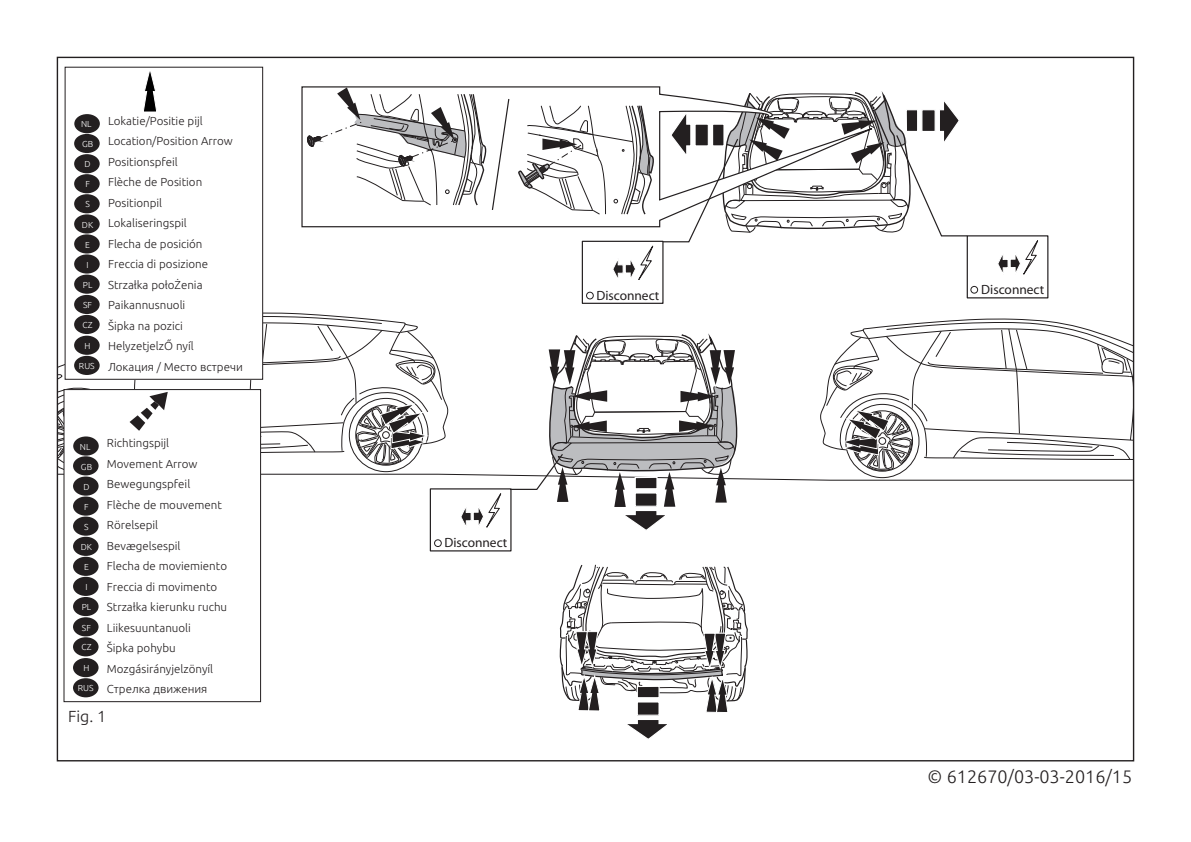
<style>
.page{position:relative;width:1191px;height:842px;background:#fff}
.page>*{position:absolute;margin:0;border:0;box-sizing:border-box;transform-origin:0 0}
.t1{font:300 18px "Ubuntu";color:#231f20}
.t2{font:300 16px "Ubuntu";color:#231f20}
.t3{font:13.4px "Myriad";color:#231f20}
.t4{font:300 11.6px/20.4px "Ubuntu";color:#231f20}
.t5{font:300 8.6px "Ubuntu";color:#fff}
</style>
<div class="page">
<svg style="left:301px;top:86px;width:361px;height:142px"></svg>
<svg style="left:518px;top:104px;width:138px;height:112px"></svg>
<svg style="left:307px;top:87px;width:203px;height:124px"></svg>
<svg style="left:559px;top:564px;width:189px;height:175px"></svg>
<div style="left:966px;top:235px;width:82px;height:63px;border:1px solid #231f20"></div>
<svg style="left:998px;top:240px;width:40px;height:35px"></svg>
<div style="left:582px;top:241px;width:81px;height:63px;border:1px solid #231f20"></div>
<div style="left:586px;top:292px;width:7px;height:7px;border:1px solid #231f20;border-radius:50%"></div>
<svg style="left:613px;top:246px;width:40px;height:34px"></svg>
<svg style="left:662px;top:91px;width:306px;height:152px"></svg>
<div style="left:970px;top:286px;width:7px;height:7px;border:1px solid #231f20;border-radius:50%"></div>
<div style="left:434px;top:540px;width:7px;height:7px;border:1px solid #231f20;border-radius:50%"></div>
<div style="left:65px;top:67px;width:198px;height:313px;border:1px solid #231f20"></div>
<svg style="left:143px;top:71px;width:14px;height:40px"></svg>
<div style="left:74px;top:114px;width:26px;height:19px;background:#231f20;border-radius:50%"></div>
<div style="left:74px;top:134px;width:26px;height:19px;background:#231f20;border-radius:50%"></div>
<div style="left:74px;top:154px;width:26px;height:19px;background:#231f20;border-radius:50%"></div>
<div style="left:74px;top:174px;width:26px;height:19px;background:#231f20;border-radius:50%"></div>
<div style="left:74px;top:194px;width:26px;height:19px;background:#231f20;border-radius:50%"></div>
<div style="left:74px;top:214px;width:26px;height:20px;background:#231f20;border-radius:50%"></div>
<div style="left:74px;top:234px;width:26px;height:20px;background:#231f20;border-radius:50%"></div>
<div style="left:74px;top:254px;width:26px;height:20px;background:#231f20;border-radius:50%"></div>
<div style="left:74px;top:275px;width:26px;height:19px;background:#231f20;border-radius:50%"></div>
<div style="left:74px;top:295px;width:26px;height:19px;background:#231f20;border-radius:50%"></div>
<svg style="left:57px;top:312px;width:1076px;height:222px"></svg>
<div style="left:73px;top:436px;width:26px;height:20px;background:#231f20;border-radius:50%"></div>
<div style="left:73px;top:456px;width:26px;height:19px;background:#231f20;border-radius:50%"></div>
<div style="left:73px;top:476px;width:26px;height:20px;background:#231f20;border-radius:50%"></div>
<div style="left:73px;top:496px;width:26px;height:20px;background:#231f20;border-radius:50%"></div>
<div style="left:73px;top:517px;width:26px;height:19px;background:#231f20;border-radius:50%"></div>
<div style="left:73px;top:537px;width:26px;height:19px;background:#231f20;border-radius:50%"></div>
<div style="left:73px;top:557px;width:26px;height:19px;background:#231f20;border-radius:50%"></div>
<div style="left:73px;top:577px;width:26px;height:19px;background:#231f20;border-radius:50%"></div>
<div style="left:73px;top:597px;width:26px;height:19px;background:#231f20;border-radius:50%"></div>
<div style="left:73px;top:617px;width:26px;height:19px;background:#231f20;border-radius:50%"></div>
<div style="left:73px;top:637px;width:26px;height:19px;background:#231f20;border-radius:50%"></div>
<div style="left:73px;top:658px;width:26px;height:19px;background:#231f20;border-radius:50%"></div>
<div style="left:73px;top:678px;width:26px;height:19px;background:#231f20;border-radius:50%"></div>
<p class="t5" style="left:81px;top:119px;width:12px">NL</p>
<p class="t5" style="left:82px;top:139px;width:13px">GB</p>
<p class="t5" style="left:85px;top:159px;width:8px">D</p>
<p class="t5" style="left:85px;top:179px;width:6px">F</p>
<p class="t5" style="left:85px;top:199px;width:6px">S</p>
<p class="t5" style="left:82px;top:219px;width:13px">DK</p>
<p class="t5" style="left:85px;top:239px;width:6px">E</p>
<p class="t5" style="left:87px;top:259px;width:4px">I</p>
<p class="t5" style="left:83px;top:280px;width:11px">PL</p>
<p class="t5" style="left:83px;top:300px;width:10px">SF</p>
<p class="t5" style="left:83px;top:320px;width:12px">CZ</p>
<p class="t5" style="left:85px;top:341px;width:8px">H</p>
<p class="t5" style="left:79px;top:361px;width:17px">RUS</p>
<p class="t4" style="left:108px;top:110px;width:136px">Lokatie/Positie pijl<br>Location/Position Arrow<br>Positionspfeil<br>Flèche de Position<br>Positionpil<br>Lokaliseringspil<br>Flecha de posición<br>Freccia di posizione<br>Strzałka połoŻenia<br>Paikannusnuoli<br>Šipka na pozici<br>HelyzetjelzŐ nyíl<br>Локация / Место встречи</p>
<p class="t5" style="left:80px;top:441px;width:12px">NL</p>
<p class="t5" style="left:81px;top:461px;width:13px">GB</p>
<p class="t5" style="left:83px;top:481px;width:8px">D</p>
<p class="t5" style="left:84px;top:501px;width:6px">F</p>
<p class="t5" style="left:84px;top:522px;width:6px">S</p>
<p class="t5" style="left:81px;top:542px;width:13px">DK</p>
<p class="t5" style="left:84px;top:562px;width:6px">E</p>
<p class="t5" style="left:85px;top:582px;width:4px">I</p>
<p class="t5" style="left:82px;top:602px;width:11px">PL</p>
<p class="t5" style="left:82px;top:622px;width:10px">SF</p>
<p class="t5" style="left:81px;top:642px;width:12px">CZ</p>
<p class="t5" style="left:83px;top:663px;width:8px">H</p>
<p class="t5" style="left:78px;top:683px;width:17px">RUS</p>
<p class="t4" style="left:107px;top:432px;width:122px">Richtingspijl<br>Movement Arrow<br>Bewegungspfeil<br>Flèche de mouvement<br>Rörelsepil<br>Bevægelsespil<br>Flecha de moviemiento<br>Freccia di movimento<br>Strzałka kierunku ruchu<br>Liikesuuntanuoli<br>Šipka pohybu<br>Mozgásirányjelzönyíl<br>Стрелка движения</p>
<h2 class="t2" style="left:68px;top:706px;width:40px">Fig. 1</h2>
<p class="t3" style="left:596px;top:290px;width:64px">Disconnect</p>
<p class="t3" style="left:444px;top:538px;width:64px">Disconnect</p>
<p class="t3" style="left:981px;top:285px;width:64px">Disconnect</p>
<h1 class="t1" style="left:927px;top:766px;width:206px">© 612670/03-03-2016/15</h1>
</div>
